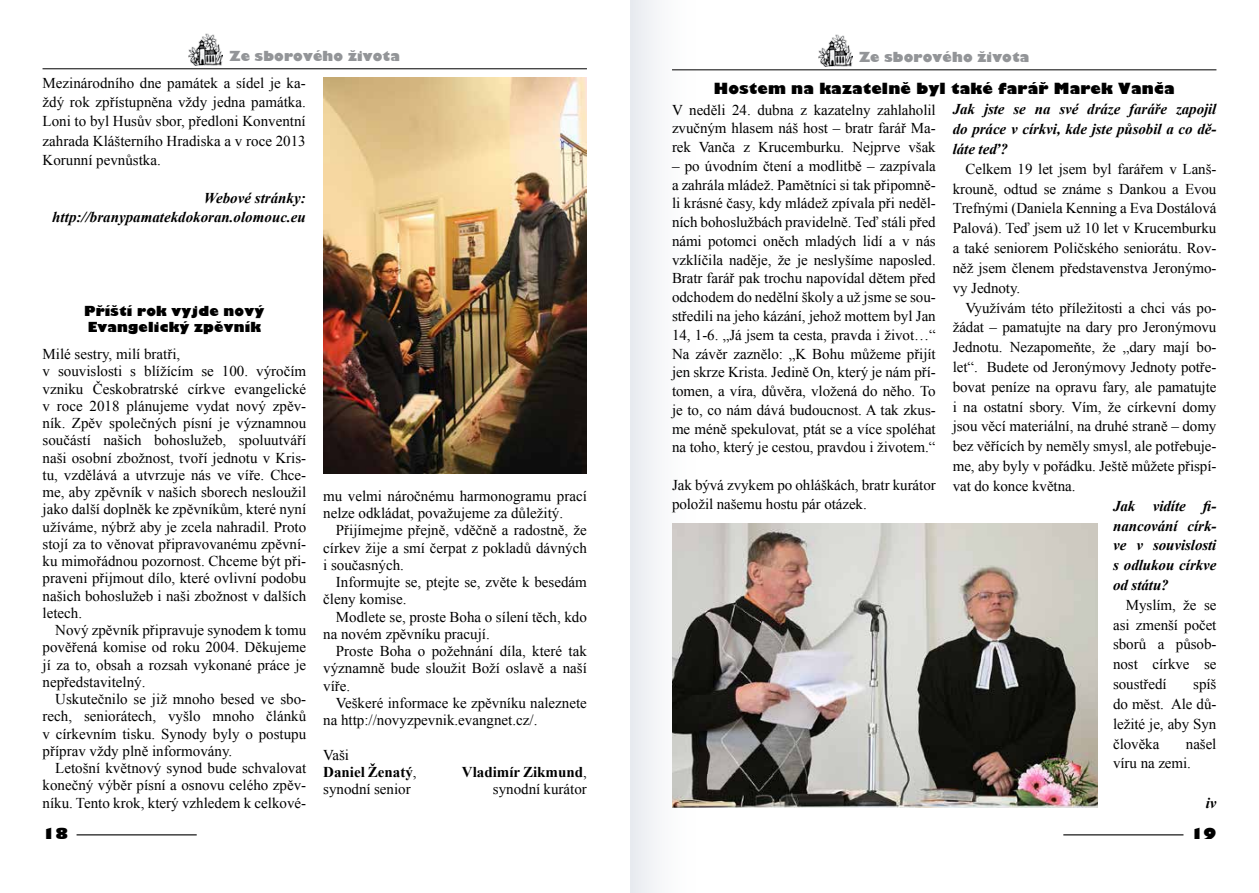
<style>
.page{position:relative;width:1259px;height:893px;background:#fff}
.page>*{position:absolute;margin:0;border:0;box-sizing:border-box;transform-origin:0 0}
.t1{font:15px/17.2px "Times New Roman";color:#000;text-align:justify}
.t2{font:italic 700 15px/19.8px "Times New Roman";letter-spacing:-.005em;color:#000;text-align:justify}
.t3{font:800 15px "Gilbert";letter-spacing:.01em;color:#000}
.t4{font:700 15px/17.2px "Times New Roman";color:#000}
.t5{font:800 13.5px/16.2px "Gilbert";letter-spacing:.01em;color:#000}
.t6{font:800 13.5px "Gilbert";letter-spacing:.01em;color:#939598}
.s1{font-weight:400}
</style>
<div class="page">
<hr style="left:77px;top:834px;width:120px;height:1px;background:#000">
<hr style="left:1063px;top:834px;width:120px;height:1px;background:#000">
<div style="left:630px;top:0;width:67px;height:893px;background:#f5f7f8"></div>
<img style="left:818px;top:34px;width:34px;height:33px">
<hr style="left:672px;top:69px;width:544px;height:1px;background:#000">
<img style="left:672px;top:524px;width:425px;height:284px">
<img style="left:189px;top:33px;width:34px;height:33px">
<hr style="left:43px;top:68px;width:544px;height:1px;background:#000">
<img style="left:323px;top:78px;width:264px;height:395px">
<p class="t6" style="left:229px;top:48px;width:172px">Ze sborového života</p>
<p class="t1" style="left:43px;top:73px;width:265px;line-height:19.2px">Mezinárodního dne památek a sídel je ka&shy;ždý rok zpřístupněna vždy jedna památka.<br>Loni to byl Husův sbor, předloni Konventní zahrada Klášterního Hradiska a v roce 2013<br>Korunní pevnůstka.</p>
<p class="t2" style="left:52px;top:188px;width:255px;line-height:19.2px;text-align:right">Webové stránky: http://branypamatekdokoran.olomouc.eu</p>
<p class="t5" style="left:84px;top:303px;width:182px">Příští rok vyjde nový<br>Evangelický zpěvník</p>
<p class="t1" style="left:43px;top:345px;width:265px;text-align:left">Milé sestry, milí bratři,<br>v souvislosti s blížícím se 100. výročím vzniku Českobratrské církve evangelické v roce 2018 plánujeme vydat nový zpěv&shy;ník. Zpěv společných písní je významnou součástí našich bohoslužeb, spoluutváří naši osobní zbožnost, tvoří jednotu v Kris&shy;tu, vzdělává a utvrzuje nás ve víře. Chce&shy;me, aby zpěvník v našich sborech nesloužil jako další doplněk ke zpěvníkům, které nyní užíváme, nýbrž aby je zcela nahradil. Proto stojí za to věnovat připravovanému zpěvní&shy;ku mimořádnou pozornost. Chceme být při&shy;praveni přijmout dílo, které ovlivní podobu našich bohoslužeb i naši zbožnost v dalších letech.</p>
<p class="t1" style="left:43px;top:621px;width:265px;text-indent:13px">Nový zpěvník připravuje synodem k tomu pověřená komise od roku 2004. Děkujeme jí za to, obsah a rozsah vykonané práce je nepředstavitelný.</p>
<p class="t1" style="left:42px;top:690px;width:265px;text-indent:13px">Uskutečnilo se již mnoho besed ve sbo&shy;rech, seniorátech, vyšlo mnoho článků v církevním tisku. Synody byly o postupu příprav vždy plně informovány.</p>
<p class="t1" style="left:42px;top:759px;width:265px;text-indent:13px">Letošní květnový synod bude schvalovat konečný výběr písní a osnovu celého zpěv&shy;níku. Tento krok, který vzhledem k celkové-</p>
<p class="t1" style="left:323px;top:487px;width:265px">mu velmi náročnému harmonogramu prací nelze odkládat, považujeme za důležitý.</p>
<p class="t1" style="left:323px;top:521px;width:265px;text-indent:13px">Přijímejme přejně, vděčně a radostně, že církev žije a smí čerpat z pokladů dávných i současných.</p>
<p class="t1" style="left:323px;top:573px;width:265px;text-indent:13px">Informujte se, ptejte se, zvěte k besedám členy komise.</p>
<p class="t1" style="left:323px;top:608px;width:265px;text-indent:13px">Modlete se, proste Boha o sílení těch, kdo na novém zpěvníku pracují.</p>
<p class="t1" style="left:323px;top:642px;width:265px;text-indent:13px">Proste Boha o požehnání díla, které tak významně bude sloužit Boží oslavě a naší víře.</p>
<p class="t1" style="left:323px;top:694px;width:265px;text-indent:13px">Veškeré informace ke zpěvníku naleznete na http://novyzpevnik.evangnet.cz/.</p>
<p class="t4" style="left:323px;top:745px;width:95px"><span class="s1">Vaši<br></span>Daniel Ženatý<span class="s1">,</span></p>
<p class="t4" style="left:462px;top:763px;width:126px">Vladimír Zikmund<span class="s1">,</span></p>
<p class="t1" style="left:323px;top:780px;width:89px">synodní senior</p>
<p class="t1" style="left:493px;top:780px;width:96px">synodní kurátor</p>
<p class="t6" style="left:859px;top:49px;width:172px">Ze sborového života</p>
<p class="t3" style="left:714px;top:79px;width:462px">Hostem na kazatelně byl také farář Marek Vanča</p>
<p class="t1" style="left:672px;top:100px;width:265px;line-height:18.8px">V neděli 24. dubna z kazatelny zahlaholil zvučným hlasem náš host – bratr farář Ma&shy;rek Vanča z Krucemburku. Nejprve však</p>
<p class="t1" style="left:672px;top:156px;width:265px;line-height:18.8px">– po úvodním čtení a modlitbě – zazpívala a zahrála mládež. Pamětníci si tak připomně&shy;li krásné časy, kdy mládež zpívala při neděl&shy;ních bohoslužbách pravidelně. Teď stáli před námi potomci oněch mladých lidí a v nás vzklíčila naděje, že je neslyšíme naposled.<br>Bratr farář pak trochu napovídal dětem před odchodem do nedělní školy a už jsme se sou&shy;středili na jeho kázání, jehož mottem byl Jan 14, 1-6. „Já jsem ta cesta, pravda i život…“ Na závěr zaznělo: „K Bohu můžeme přijít jen skrze Krista. Jedině On, který je nám pří&shy;tomen, a víra, důvěra, vložená do něho. To je to, co nám dává budoucnost. A tak zkus&shy;me méně spekulovat, ptát se a více spoléhat na toho, který je cestou, pravdou i životem.“</p>
<p class="t1" style="left:672px;top:475px;width:265px;line-height:18.8px">Jak bývá zvykem po ohláškách, bratr kurátor položil našemu hostu pár otázek.</p>
<p class="t2" style="left:952px;top:99px;width:265px">Jak jste se na své dráze faráře zapojil do práce v církvi, kde jste působil a co dě&shy;láte teď?</p>
<p class="t1" style="left:952px;top:159px;width:265px;line-height:19.8px;text-indent:13px">Celkem 19 let jsem byl farářem v Lanš&shy;krouně, odtud se známe s Dankou a Evou Trefnými (Daniela Kenning a Eva Dostálová Palová). Teď jsem už 10 let v Krucemburku a také seniorem Poličského seniorátu. Rov&shy;něž jsem členem představenstva Jeronýmo&shy;vy Jednoty.</p>
<p class="t1" style="left:952px;top:297px;width:265px;line-height:19.8px;text-indent:13px">Využívám této příležitosti a chci vás po&shy;žádat – pamatujte na dary pro Jeronýmovu Jednotu. Nezapomeňte, že „dary mají bo&shy;let“. Budete od Jeronýmovy Jednoty potře&shy;bovat peníze na opravu fary, ale pamatujte i na ostatní sbory. Vím, že církevní domy jsou věcí materiální, na druhé straně – domy bez věřících by neměly smysl, ale potřebuje&shy;me, aby byly v pořádku. Ještě můžete přispí&shy;vat do konce května.</p>
<p class="t2" style="left:1113px;top:495px;width:105px">Jak vidíte fi&shy;nancování círk&shy;ve v souvislosti s odlukou církve od státu?</p>
<p class="t1" style="left:1113px;top:595px;width:105px;line-height:19.8px;text-indent:13px">Myslím, že se asi zmenší počet sborů a působ&shy;nost církve se soustředí</p>
<p class="t1" style="left:1113px;top:674px;width:105px;line-height:19.8px;text-indent:80px">spíš do měst. Ale dů&shy;ležité je, aby Syn člověka</p>
<p class="t1" style="left:1113px;top:733px;width:105px;line-height:19.8px;text-indent:73px">našel víru na zemi.</p>
<p class="t2" style="left:1205px;top:793px;width:12px">iv</p>
<p class="t3" style="left:43px;top:824px;width:27px">18</p>
<p class="t3" style="left:1190px;top:824px;width:27px">19</p>
</div>
